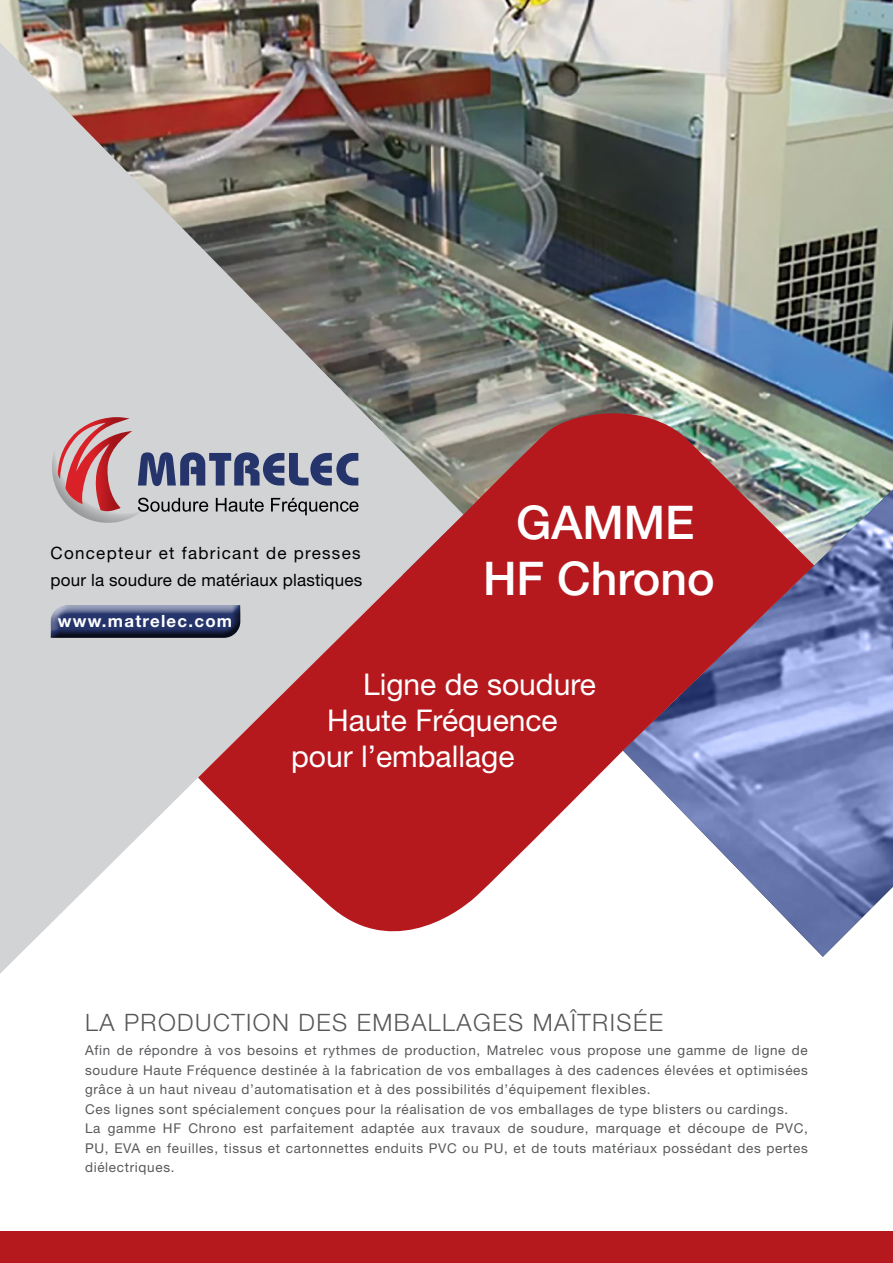
<style>
.page{position:relative;width:893px;height:1263px;background:#fff}
.page>*{position:absolute;margin:0;border:0;box-sizing:border-box;transform-origin:0 0}
.t1{font:500 46.5px/55.8px "Helvetica Neue LT Std";color:#fff;text-align:center}
.t2{font:30px "Helvetica Neue LT Std";color:#fff}
.t3{font:300 24px "Helvetica Neue LT Std";letter-spacing:.06em;color:#575757}
.t4{font:16.95px/26.8px "Helvetica Neue LT Std";letter-spacing:.01em;color:#000}
.t5{font:700 16.8px "Helvetica Neue LT Std";letter-spacing:.075em;color:#fff}
.t6{font:13.5px/19.5px "Helvetica Neue LT Std";letter-spacing:.05em;color:#58595b}
</style>
<div class="page">
<img style="left:0;top:0;width:893px;height:489px">
<div style="left:0;top:1231px;width:893px;height:32px;background:#b5191e"></div>
<img style="left:0;top:43px;width:463px;height:931px">
<img style="left:814px;top:489px;width:79px;height:468px">
<svg style="left:47px;top:411px;width:151px;height:117px;background:#bea8ae"></svg>
<div style="left:45px;top:605px;width:205px;height:35px;background:#000;opacity:.75"></div>
<svg style="left:198px;top:400px;width:616px;height:558px"></svg>
<p class="t4" style="left:51px;top:540px;width:313px">Concepteur et fabricant de presses pour la soudure de matériaux plastiques</p>
<p class="t5" style="left:58px;top:611px;width:176px">www.matrelec.com</p>
<h1 class="t1" style="left:483px;top:494px;width:233px">GAMME<br>HF Chrono</h1>
<h2 class="t2" style="left:363px;top:666px;width:234px">Ligne de soudure</h2>
<h2 class="t2" style="left:327px;top:702px;width:232px">Haute Fréquence</h2>
<h2 class="t2" style="left:291px;top:738px;width:225px">pour l’emballage</h2>
<h3 class="t3" style="left:85px;top:1008px;width:579px">LA PRODUCTION DES EMBALLAGES MAÎTRISÉE</h3>
<p class="t6" style="left:85px;top:1040px;width:724px">Afin de répondre à vos besoins et rythmes de production, Matrelec vous propose une gamme de ligne de soudure Haute Fréquence destinée à la fabrication de vos emballages à des cadences élevées et optimisées grâce à un haut niveau d’automatisation et à des possibilités d’équipement flexibles.<br>Ces lignes sont spécialement conçues pour la réalisation de vos emballages de type blisters ou cardings.<br>La gamme HF Chrono est parfaitement adaptée aux travaux de soudure, marquage et découpe de PVC, PU, EVA en feuilles, tissus et cartonnettes enduits PVC ou PU, et de touts matériaux possédant des pertes diélectriques.</p>
</div>
